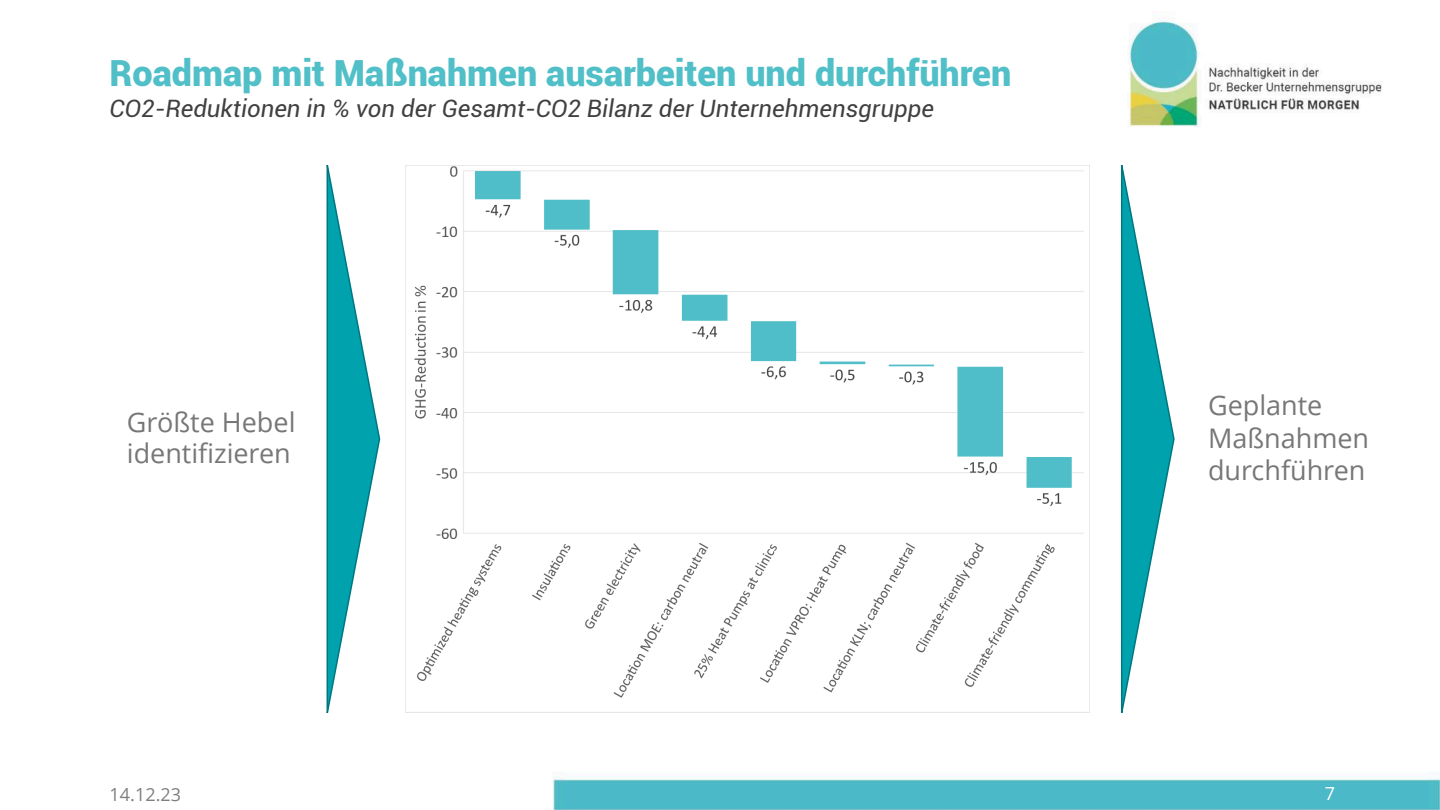
<style>
.page{position:relative;width:1440px;height:810px;background:#fff}
.page>*{position:absolute;margin:0;border:0;box-sizing:border-box;transform-origin:0 0}
.t1{font:900 36px "Roboto";color:#50bfc8}
.t2{font:27px/32.2px "Open Sans";color:#777}
.t3{font:italic 24px "Roboto";color:#404040}
.t4{font:18px "Open Sans";color:#7f7f7f}
.t5{font:18px "Open Sans";color:#fff}
</style>
<div class="page">
<img style="left:405px;top:20px;width:1035px;height:790px">
<img style="left:406px;top:165px;width:683px;height:548px">
<svg style="left:1120px;top:163px;width:55px;height:566px"></svg>
<svg style="left:326px;top:165px;width:55px;height:548px"></svg>
<h1 class="t1" style="left:110px;top:59px;width:903px">Roadmap mit Maßnahmen ausarbeiten und durchführen</h1>
<p class="t3" style="left:110px;top:99px;width:826px">CO2-Reduktionen in % von der Gesamt-CO2 Bilanz der Unternehmensgruppe</p>
<p class="t2" style="left:127px;top:409px;width:170px;line-height:31.7px">Größte Hebel identifizieren</p>
<p class="t2" style="left:1208px;top:392px;width:163px">Geplante<br>Maßnahmen durchführen</p>
<p class="t4" style="left:110px;top:787px;width:73px">14.12.23</p>
<p class="t5" style="left:1325px;top:787px;width:12px">7</p>
</div>
